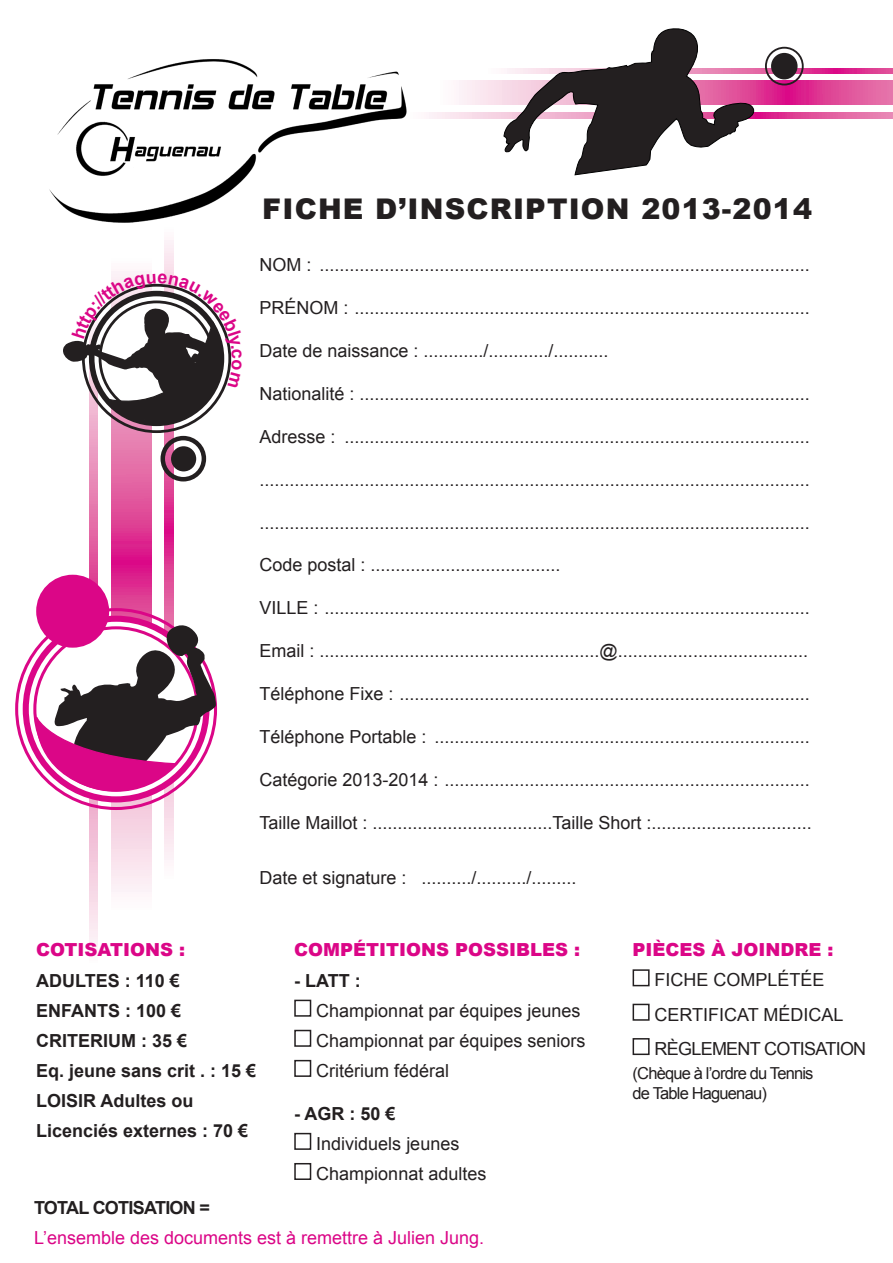
<style>
.page{position:relative;width:893px;height:1263px;background:#fff}
.page>*{position:absolute;margin:0;border:0;box-sizing:border-box;transform-origin:0 0}
.t1{font:900 28.5px "Arial";letter-spacing:.04em;color:#231f20}
.t2{font:18px/30.2px "Arial";color:#231f20}
.t3{font:700 18px/30.2px "Arial";color:#231f20}
.t4{font:900 18px "Arial";color:#db0687}
.t5{font:18px "Arial";color:#db0687}
.t6{font:700 18px "Arial";letter-spacing:-.04em;color:#231f20}
.t7{font:16.5px/19.8px "Arial";letter-spacing:-.05em;color:#231f20}
</style>
<div class="page">
<svg style="left:112px;top:271px;width:40px;height:621px;background:#e774b2"></svg>
<svg style="left:89px;top:438px;width:9px;height:507px;background:#eda1c6"></svg>
<svg style="left:165px;top:253px;width:8px;height:607px;background:#df6fab"></svg>
<svg style="left:459px;top:81px;width:433px;height:24px;background:#e569ac"></svg>
<svg style="left:429px;top:113px;width:463px;height:5px"></svg>
<svg style="left:757px;top:68px;width:135px;height:5px"></svg>
<img style="left:49px;top:59px;width:358px;height:194px">
<div style="left:294px;top:1000px;width:17px;height:17px;border:2px solid #231f20"></div>
<div style="left:294px;top:1030px;width:17px;height:17px;border:2px solid #231f20"></div>
<div style="left:294px;top:1060px;width:17px;height:17px;border:2px solid #231f20"></div>
<div style="left:294px;top:1133px;width:17px;height:17px;border:2px solid #231f20"></div>
<div style="left:294px;top:1163px;width:17px;height:17px;border:2px solid #231f20"></div>
<div style="left:633px;top:969px;width:17px;height:17px;border:2px solid #231f20"></div>
<div style="left:633px;top:1004px;width:17px;height:17px;border:2px solid #231f20"></div>
<div style="left:633px;top:1038px;width:17px;height:17px;border:2px solid #231f20"></div>
<svg style="left:503px;top:28px;width:254px;height:148px"></svg>
<svg style="left:30px;top:623px;width:186px;height:183px"></svg>
<div style="left:171px;top:446px;width:25px;height:25px;background:#231f20;border-radius:50%"></div>
<div style="left:161px;top:436px;width:45px;height:45px;border:4px solid #231f20;border-radius:50%"></div>
<div style="left:36px;top:575px;width:73px;height:73px;background:#db0687;border-radius:50%"></div>
<div style="left:771px;top:53px;width:26px;height:26px;background:#231f20;border-radius:50%"></div>
<div style="left:765px;top:47px;width:39px;height:38px;border:2px solid #231f20;border-radius:50%"></div>
<svg style="left:63px;top:273px;width:169px;height:165px"></svg>
<h1 class="t1" style="left:262px;top:187px;width:551px">FICHE D’INSCRIPTION 2013-2014</h1>
<p class="t2" style="left:259px;top:250px;width:552px">NOM : ..................................................................................................</p>
<p class="t2" style="left:259px;top:293px;width:552px">PRÉNOM : ...........................................................................................</p>
<p class="t2" style="left:259px;top:336px;width:351px">Date de naissance : ............/............/...........</p>
<p class="t2" style="left:259px;top:379px;width:552px">Nationalité : ..........................................................................................</p>
<p class="t2" style="left:259px;top:422px;width:552px">Adresse : .............................................................................................</p>
<p class="t2" style="left:259px;top:464px;width:552px">..............................................................................................................</p>
<p class="t2" style="left:259px;top:507px;width:552px">..............................................................................................................</p>
<p class="t2" style="left:259px;top:550px;width:303px">Code postal : ......................................</p>
<p class="t2" style="left:259px;top:593px;width:552px">VILLE : .................................................................................................</p>
<p class="t2" style="left:259px;top:636px;width:550px">Email : ........................................................@......................................</p>
<p class="t2" style="left:259px;top:679px;width:552px">Téléphone Fixe : ..................................................................................</p>
<p class="t2" style="left:259px;top:722px;width:552px">Téléphone Portable : ...........................................................................</p>
<p class="t2" style="left:259px;top:764px;width:552px">Catégorie 2013-2014 : .........................................................................</p>
<p class="t2" style="left:259px;top:807px;width:554px">Taille Maillot : ....................................Taille Short :................................</p>
<p class="t2" style="left:259px;top:863px;width:319px">Date et signature : ........../........../.........</p>
<p class="t4" style="left:36px;top:937px;width:151px">COTISATIONS :</p>
<p class="t3" style="left:36px;top:965px;width:222px">ADULTES : 110 €<br>ENFANTS : 100 €<br>CRITERIUM : 35 €<br>Eq. jeune sans crit . : 15 €<br>LOISIR Adultes ou<br>Licenciés externes : 70 €</p>
<p class="t4" style="left:294px;top:936px;width:287px">COMPÉTITIONS POSSIBLES :</p>
<p class="t3" style="left:294px;top:965px;width:68px">- LATT :</p>
<p class="t2" style="left:316px;top:995px;width:271px">Championnat par équipes jeunes<br>Championnat par équipes seniors<br>Critérium fédéral</p>
<p class="t3" style="left:294px;top:1098px;width:103px">- AGR : 50 €</p>
<p class="t2" style="left:316px;top:1128px;width:172px">Individuels jeunes<br>Championnat adultes</p>
<p class="t6" style="left:34px;top:1198px;width:177px">TOTAL COTISATION =</p>
<p class="t5" style="left:34px;top:1228px;width:452px">L’ensemble des documents est à remettre à Julien Jung.</p>
<p class="t4" style="left:633px;top:936px;width:202px">PIÈCES À JOINDRE :</p>
<p class="t2" style="left:655px;top:963px;width:213px;line-height:34.3px">FICHE COMPLÉTÉE<br>CERTIFICAT MÉDICAL<br>RÈGLEMENT COTISATION</p>
<p class="t7" style="left:633px;top:1063px;width:182px">(Chèque à l’ordre du Tennis de Table Haguenau)</p>
</div>
